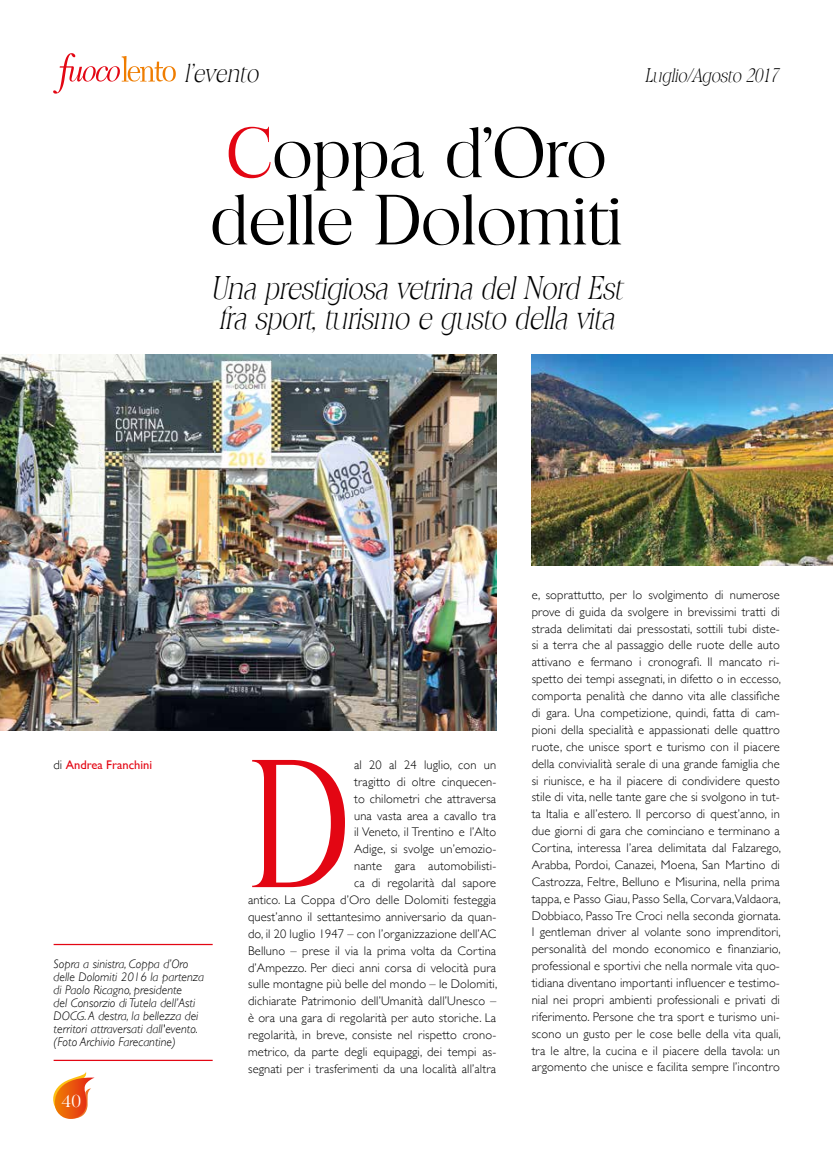
<style>
.page{position:relative;width:833px;height:1152px;background:#fff}
.page>*{position:absolute;margin:0;border:0;box-sizing:border-box;transform-origin:0 0}
.t1{font:300 176.38px "Toledo";color:#e30613}
.t2{font:300 68.75px/67.1px "Toledo";letter-spacing:-.03em;color:#000;scale:1.2 1}
.t3{font:italic 200 31.25px/30px "Toledo";color:#000}
.t4{font:italic 200 25px "Toledo";color:#000}
.t5{font:italic 200 18.75px "Toledo";color:#000}
.t6{font:300 17px "Toledo";color:#fff;scale:1.2 1}
.t7{font:300 12.5px/16.9px "Gill Sans";letter-spacing:.01em;color:#000;text-align:right}
.t8{font:italic 300 12.5px/13px "Gill Sans";color:#000}
.t9{font:12.5px "Gill Sans";color:#e30613}
.s1{color:#e30613}
.s2{font-weight:300;color:#000}
</style>
<div class="page">
<img style="left:0;top:354px;width:496px;height:376px">
<img style="left:531px;top:354px;width:302px;height:211px">
<svg style="left:53px;top:53px;width:123px;height:41px"></svg>
<svg style="left:53px;top:1072px;width:42px;height:47px"></svg>
<hr style="left:54px;top:944px;width:159px;height:1px;background:#e30613">
<hr style="left:54px;top:1059px;width:159px;height:2px;background:#e30613">
<h3 class="t4" style="left:184px;top:58px;width:81px">l'evento</h3>
<h2 class="t2" style="left:209px;top:119px;width:347px"><span class="s1">C</span>oppa d'Oro delle Dolomiti</h2>
<h3 class="t3" style="left:211px;top:272px;width:419px">UnaprestigiosavetrinadelNord Est frasport,turismo e gusto dellavita</h3>
<h3 class="t5" style="left:645px;top:64px;width:139px">Luglio/Agosto 2017</h3>
<p class="t9" style="left:54px;top:757px;width:100px"><span class="s2">di</span> Andrea Franchini</p>
<p class="t8" style="left:54px;top:957px;width:152px">Sopra a sinistra, Coppa d’Oro delle Dolomiti 2016 la partenza di Paolo Ricagno, presidente<br>del Consorzio di Tutela dell’Asti<br>DOCG. A destra, la bellezza dei territori attraversati dall'evento. (Foto Archivio Farecantine)</p>
<h3 class="t6" style="left:62px;top:1091px;width:17px">40</h3>
<h1 class="t1" style="left:248px;top:719px;width:106px">D</h1>
<p class="t7" style="left:248px;top:756px;width:251px">al 20 al 24 luglio, con un<br>tragitto di oltre cinquecen-<br>to chilometri che attraversa<br>una vasta area a cavallo tra<br>il Veneto, il Trentino e l’Alto<br>Adige, si svolge un’emozio-<br>nante gara automobilisti-<br>ca di regolarità dal sapore<br>antico. La Coppa d’Oro delle Dolomiti festeggia quest’anno il settantesimo anniversario da quan&shy;do, il 20 luglio 1947 – con l’organizzazione dell’AC Belluno – prese il via la prima volta da Cortina d’Ampezzo. Per dieci anni corsa di velocità pura sulle montagne più belle del mondo – le Dolomiti, dichiarate Patrimonio dell’Umanità dall’Unesco – è ora una gara di regolarità per auto storiche. La regolarità, in breve, consiste nel rispetto crono&shy;metrico, da parte degli equipaggi, dei tempi as&shy;segnati per i trasferimenti da una località all’altra</p>
<p class="t7" style="left:531px;top:585px;width:251px;text-align:justify">e, soprattutto, per lo svolgimento di numerose prove di guida da svolgere in brevissimi tratti di strada delimitati dai pressostati, sottili tubi diste&shy;si a terra che al passaggio delle ruote delle auto attivano e fermano i cronografi. Il mancato ri&shy;spetto dei tempi assegnati, in difetto o in eccesso, comporta penalità che danno vita alle classifiche di gara. Una competizione, quindi, fatta di cam&shy;pioni della specialità e appassionati delle quattro ruote, che unisce sport e turismo con il piacere della convivialità serale di una grande famiglia che si riunisce, e ha il piacere di condividere questo stile di vita, nelle tante gare che si svolgono in tut&shy;ta Italia e all’estero. Il percorso di quest’anno, in due giorni di gara che cominciano e terminano a Cortina, interessa l’area delimitata dal Falzarego, Arabba, Pordoi, Canazei, Moena, San Martino di Castrozza, Feltre, Belluno e Misurina, nella prima tappa, e Passo Giau, Passo Sella, Corvara,Valdaora, Dobbiaco, Passo Tre Croci nella seconda giornata.<br>I gentleman driver al volante sono imprenditori, personalità del mondo economico e finanziario, professional e sportivi che nella normale vita quo&shy;tidiana diventano importanti influencer e testimo&shy;nial nei propri ambienti professionali e privati di riferimento. Persone che tra sport e turismo uni&shy;scono un gusto per le cose belle della vita quali, tra le altre, la cucina e il piacere della tavola: un argomento che unisce e facilita sempre l’incontro</p>
</div>
